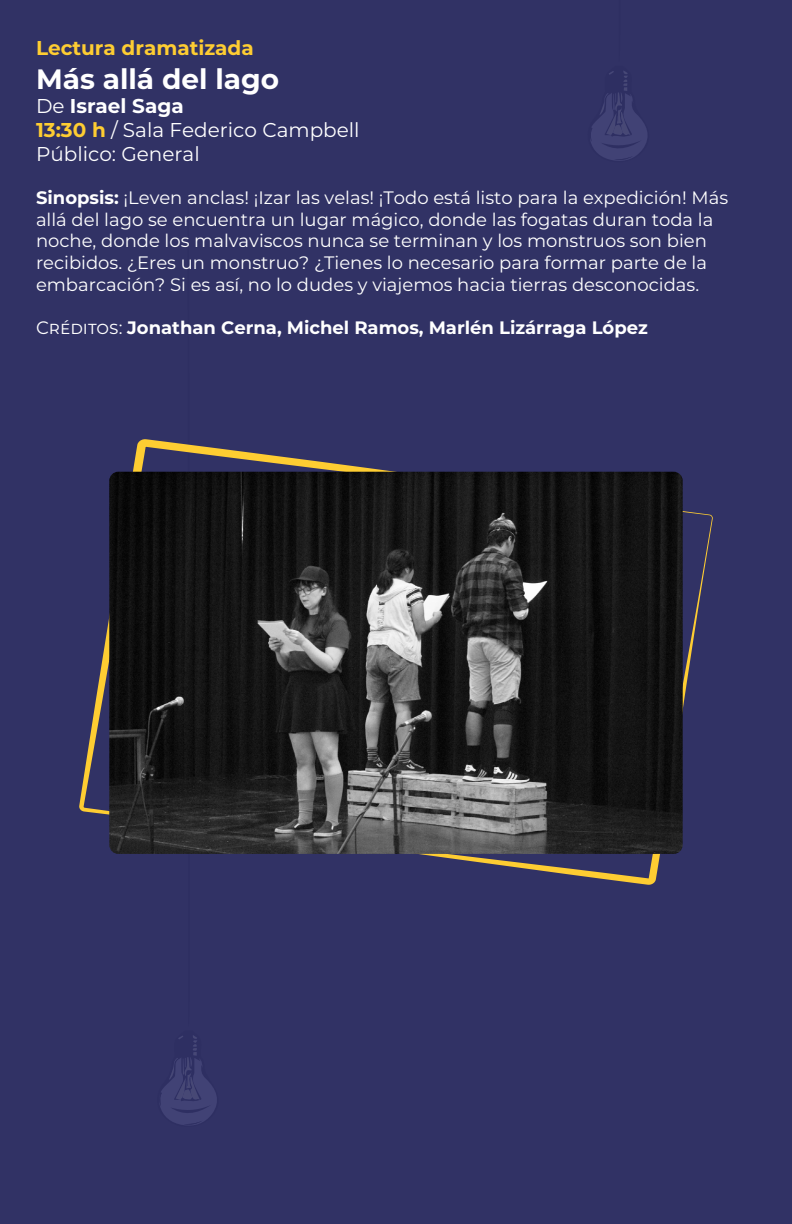
<style>
.page{position:relative;width:792px;height:1224px;background:#313265}
.page>*{position:absolute;margin:0;border:0;box-sizing:border-box;transform-origin:0 0}
.Cuerpo{font:700 28px "Montserrat";color:#fff}
.Cuerpo-2{font:20px "Montserrat";color:#fff}
.Cuerpo-3{font:700 20px "Montserrat";color:#fecd32}
.Cuerpo-4{font:700 20px "Montserrat";color:#fff}
.Cuerpo-5{font:18px/21.6px "Montserrat";color:#fff}
.Cuerpo-6{font:700 18px "Montserrat";color:#fff}
.s1{font-weight:400}
.s2{font-weight:700;color:#fecd32}
.s3{font-weight:700}
</style>
<div class="page">
<svg style="left:591px;top:71px;width:56px;height:90px"></svg>
<svg style="left:160px;top:1035px;width:57px;height:90px"></svg>
<svg style="left:79px;top:439px;width:634px;height:446px"></svg>
<img style="left:109px;top:472px;width:574px;height:382px">
<p class="Cuerpo-3" style="left:36px;top:34px;width:219px">Lectura dramatizada</p>
<p class="Cuerpo" style="left:36px;top:59px;width:245px">Más allá del lago</p>
<p class="Cuerpo-4" style="left:36px;top:91px;width:149px"><span class="s1">De</span> Israel Saga</p>
<p class="Cuerpo-2" style="left:36px;top:116px;width:325px"><span class="s2">13:30 h</span> / Sala Federico Campbell</p>
<p class="Cuerpo-2" style="left:36px;top:140px;width:165px">Público: General</p>
<p class="Cuerpo-5" style="left:36px;top:186px;width:694px"><span class="s3">Sinopsis:</span> ¡Leven anclas! ¡Izar las velas! ¡Todo está listo para la expedición! Más allá del lago se encuentra un lugar mágico, donde las fogatas duran toda la noche, donde los malvaviscos nunca se terminan y los monstruos son bien recibidos. ¿Eres un monstruo? ¿Tienes lo necesario para formar parte de la embarcación? Si es así, no lo dudes y viajemos hacia tierras desconocidas.</p>
<p class="Cuerpo-6" style="left:36px;top:314px;width:613px"><span class="s1">Créditos:</span> Jonathan Cerna, Michel Ramos, Marlén Lizárraga López</p>
</div>
